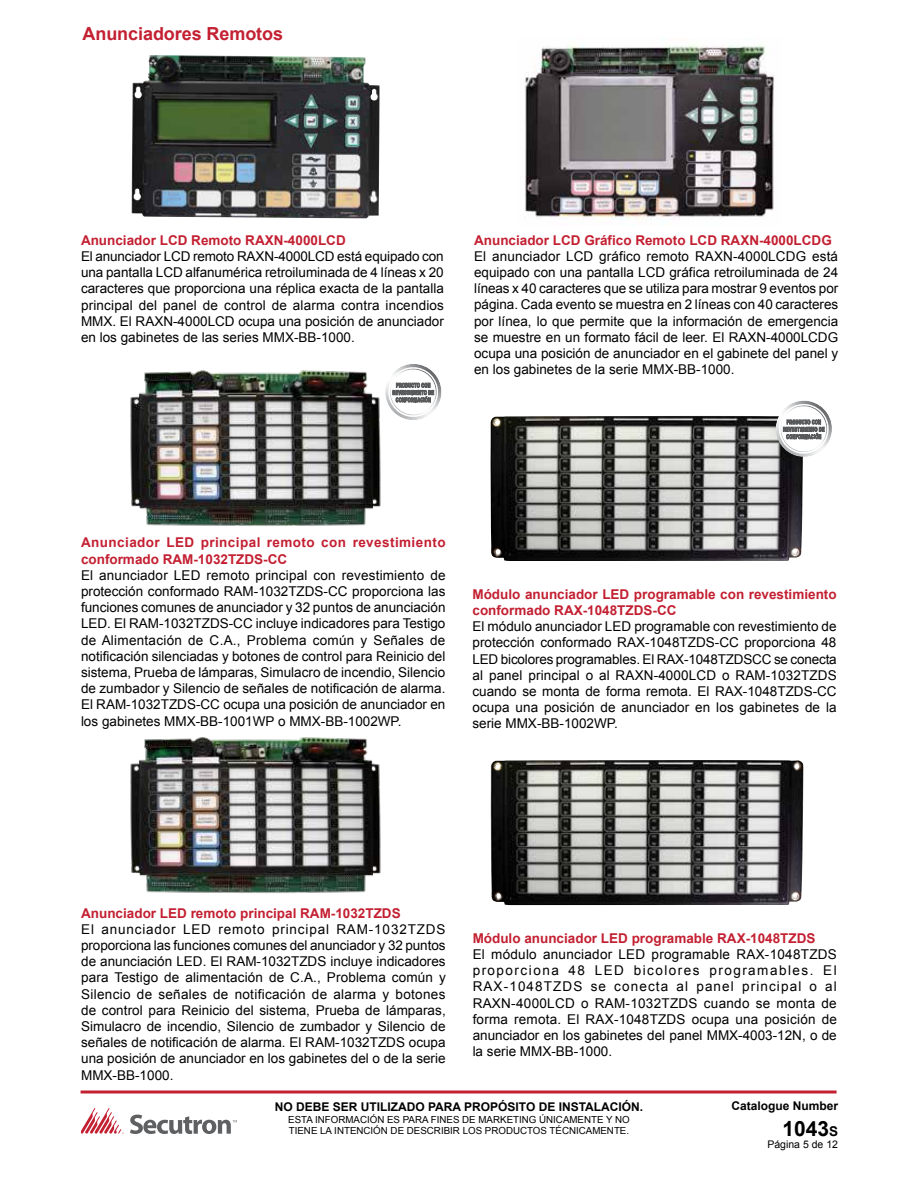
<style>
.page{position:relative;width:918px;height:1188px;background:#fff}
.page>*{position:absolute;margin:0;border:0;box-sizing:border-box;transform-origin:0 0}
.t1{font:700 21px "Arial";color:#000}
.t2{font:700 18px "Arial";letter-spacing:-.005em;color:#c32032}
.t3{font:13.5px/16.2px "Arial";color:#000;text-align:justify}
.t4{font:700 13.5px/16.2px "Arial";color:#c32032}
.t5{font:700 13.5px/16.2px "Arial";letter-spacing:.03em;color:#c32032}
.t6{font:700 12px "Arial";color:#000}
.t7{font:10.5px "Arial";color:#000}
.t8{font:9.75px/11.7px "Arial";color:#000}
.s1{font-size:13.5px}
</style>
<div class="page">
<hr style="left:81px;top:1090px;width:756px;height:3px;background:#c32032">
<svg style="left:130px;top:1115px;width:107px;height:19px"></svg>
<svg style="left:81px;top:1108px;width:43px;height:26px"></svg>
<img style="left:132px;top:55px;width:248px;height:163px">
<img style="left:525px;top:44px;width:250px;height:176px">
<img style="left:130px;top:737px;width:251px;height:157px">
<img style="left:130px;top:370px;width:251px;height:156px">
<img style="left:490px;top:760px;width:314px;height:145px">
<img style="left:490px;top:416px;width:313px;height:145px">
<svg style="left:385px;top:364px;width:57px;height:56px"></svg>
<svg style="left:773px;top:401px;width:59px;height:58px"></svg>
<h2 class="t2" style="left:82px;top:27px;width:202px">Anunciadores Remotos</h2>
<p class="t4" style="left:81px;top:233px;width:266px">Anunciador LCD Remoto RAXN-4000LCD</p>
<p class="t3" style="left:81px;top:249px;width:365px">El anunciador LCD remoto RAXN-4000LCD está equipado con una pantalla LCD alfanumérica retroiluminada de 4 líneas x 20 caracteres que proporciona una réplica exacta de la pantalla principal del panel de control de alarma contra incendios MMX. El RAXN-4000LCD ocupa una posición de anunciador en los gabinetes de las series MMX-BB-1000.</p>
<p class="t4" style="left:474px;top:233px;width:359px">Anunciador LCD Gráfico Remoto LCD RAXN-4000LCDG</p>
<p class="t3" style="left:474px;top:249px;width:366px">El anunciador LCD gráfico remoto RAXN-4000LCDG está equipado con una pantalla LCD gráfica retroiluminada de 24 líneas x 40 caracteres que se utiliza para mostrar 9 eventos por página. Cada evento se muestra en 2 líneas con 40 caracteres por línea, lo que permite que la información de emergencia se muestre en un formato fácil de leer. El RAXN-4000LCDG ocupa una posición de anunciador en el gabinete del panel y en los gabinetes de la serie MMX-BB-1000.</p>
<p class="t5" style="left:81px;top:536px;width:366px">Anunciador LED principal remoto con revestimiento conformado RAM-1032TZDS-CC</p>
<p class="t3" style="left:81px;top:568px;width:366px">El anunciador LED remoto principal con revestimiento de protección conformado RAM-1032TZDS-CC proporciona las funciones comunes de anunciador y 32 puntos de anunciación LED. El RAM-1032TZDS-CC incluye indicadores para Testigo de Alimentación de C.A., Problema común y Señales de notificación silenciadas y botones de control para Reinicio del sistema, Prueba de lámparas, Simulacro de incendio, Silencio de zumbador y Silencio de señales de notificación de alarma.<br>El RAM-1032TZDS-CC ocupa una posición de anunciador en los gabinetes MMX-BB-1001WP o MMX-BB-1002WP.</p>
<p class="t4" style="left:472px;top:587px;width:366px">Módulo anunciador LED programable con revestimiento conformado RAX-1048TZDS-CC</p>
<p class="t3" style="left:472px;top:620px;width:366px">El módulo anunciador LED programable con revestimiento de protección conformado RAX-1048TZDS-CC proporciona 48<br>LED bicolores programables. El RAX-1048TZDSCC se conecta al panel principal o al RAXN-4000LCD o RAM-1032TZDS cuando se monta de forma remota. El RAX-1048TZDS-CC ocupa una posición de anunciador en los gabinetes de la serie MMX-BB-1002WP.</p>
<p class="t4" style="left:81px;top:906px;width:321px">Anunciador LED remoto principal RAM-1032TZDS</p>
<p class="t3" style="left:81px;top:922px;width:366px">El anunciador LED remoto principal RAM-1032TZDS proporciona las funciones comunes del anunciador y 32 puntos de anunciación LED. El RAM-1032TZDS incluye indicadores para Testigo de alimentación de C.A., Problema común y Silencio de señales de notificación de alarma y botones de control para Reinicio del sistema, Prueba de lámparas, Simulacro de incendio, Silencio de zumbador y Silencio de señales de notificación de alarma. El RAM-1032TZDS ocupa una posición de anunciador en los gabinetes del o de la serie MMX-BB-1000.</p>
<p class="t4" style="left:473px;top:931px;width:344px">Módulo anunciador LED programable RAX-1048TZDS</p>
<p class="t3" style="left:473px;top:947px;width:366px">El módulo anunciador LED programable RAX-1048TZDS proporciona 48 LED bicolores programables. El RAX-1048TZDS se conecta al panel principal o al RAXN-4000LCD o RAM-1032TZDS cuando se monta de forma remota. El RAX-1048TZDS ocupa una posición de anunciador en los gabinetes del panel MMX-4003-12N, o de la serie MMX-BB-1000.</p>
<p class="t6" style="left:275px;top:1102px;width:370px">NO DEBE SER UTILIZADO PARA PROPÓSITO DE INSTALACIÓN.</p>
<p class="t8" style="left:288px;top:1114px;width:343px">ESTA INFORMACIÓN ES PARA FINES DE MARKETING ÚNICAMENTE Y NO<br>TIENE LA INTENCIÓN DE DESCRIBIR LOS PRODUCTOS TÉCNICAMENTE.</p>
<p class="t6" style="left:731px;top:1102px;width:108px">Catalogue Number</p>
<h1 class="t1" style="left:782px;top:1120px;width:57px">1043<span class="s1">S</span></h1>
<p class="t7" style="left:767px;top:1140px;width:72px">Página 5 de 12</p>
</div>
